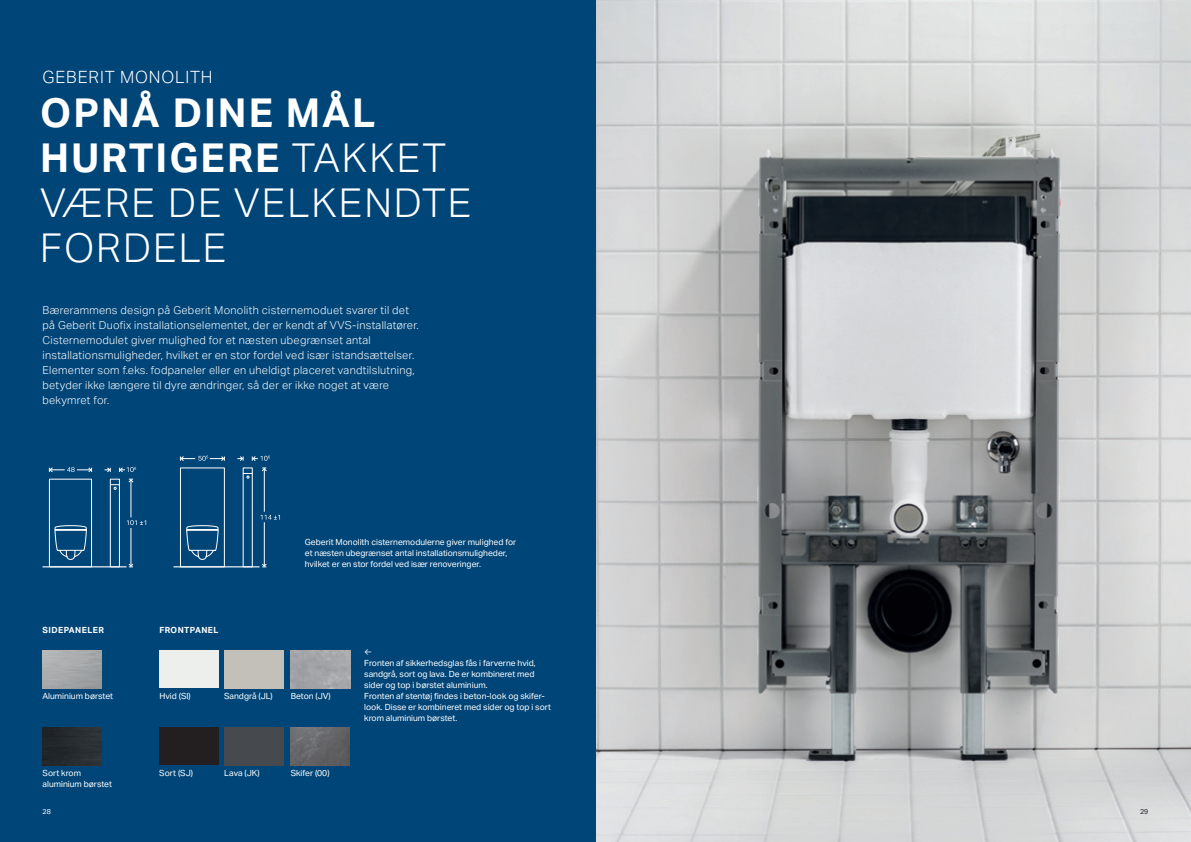
<style>
.page{position:relative;width:1191px;height:842px;background:#fff}
.page>*{position:absolute;margin:0;border:0;box-sizing:border-box;transform-origin:0 0}
.t1{font:300 40px/45px "Aktiv Grotesk Geberit";letter-spacing:.05em;color:#fff}
.t2{font:300 17px "Aktiv Grotesk Geberit";letter-spacing:.05em;color:#fff}
.t3{font:300 11px/15px "Aktiv Grotesk Geberit";letter-spacing:.025em;color:#fff}
.t4{font:8.5px/11px "Aktiv Grotesk Geberit";color:#fff}
.t5{font:700 8.5px "Aktiv Grotesk Geberit";letter-spacing:.05em;color:#fff}
.t6{font:7px "Aktiv Grotesk Geberit";color:#fff}
.t7{font:7px "Aktiv Grotesk Geberit";color:#231f20}
.s1{font-weight:700}
</style>
<div class="page">
<img style="left:595px;top:0;width:596px;height:842px">
<div style="left:0;top:0;width:595px;height:842px;background:#004578"></div>
<img style="left:291px;top:728px;width:59px;height:37px">
<div style="left:224px;top:728px;width:59px;height:37px;background:#464a4e"></div>
<img style="left:43px;top:728px;width:59px;height:37px">
<div style="left:159px;top:650px;width:59px;height:38px;background:#edefed"></div>
<img style="left:43px;top:650px;width:59px;height:38px">
<img style="left:291px;top:650px;width:59px;height:38px">
<div style="left:159px;top:727px;width:59px;height:38px;background:#231f20"></div>
<div style="left:224px;top:650px;width:59px;height:38px;background:#c2c0b9"></div>
<hr style="left:42px;top:566px;width:85px;height:1px;background:#fff">
<svg style="left:49px;top:467px;width:97px;height:101px"></svg>
<hr style="left:173px;top:566px;width:86px;height:1px;background:#fff">
<svg style="left:180px;top:455px;width:100px;height:113px"></svg>
<h2 class="t2" style="left:43px;top:68px;width:172px">GEBERIT MONOLITH</h2>
<h1 class="t1" style="left:40px;top:91px;width:432px"><span class="s1">OPNÅ DINE MÅL<br>HURTIGERE</span> TAKKET<br>VÆRE DE VELKENDTE<br>FORDELE</h1>
<p class="t3" style="left:43px;top:303px;width:378px">Bærerammens design på Geberit Monolith cisternemoduet svarer til det på Geberit Duofix installationselementet, der er kendt af VVS-installatører.<br>Cisternemodulet giver mulighed for et næsten ubegrænset antal installationsmuligheder, hvilket er en stor fordel ved især istandsættelser.<br>Elementer som f.eks. fodpaneler eller en uheldigt placeret vandtilslutning, betyder ikke længere til dyre ændringer, så der er ikke noget at være bekymret for.</p>
<p class="t4" style="left:305px;top:537px;width:213px">Geberit Monolith cisternemodulerne giver mulighed for et næsten ubegrænset antal installationsmuligheder, hvilket er en stor fordel ved især renoveringer.</p>
<p class="t5" style="left:43px;top:625px;width:63px">SIDEPANELER</p>
<p class="t5" style="left:159px;top:625px;width:61px">FRONTPANEL</p>
<p class="t4" style="left:43px;top:691px;width:72px">Aluminium børstet</p>
<p class="t4" style="left:159px;top:691px;width:33px">Hvid (SI)</p>
<p class="t4" style="left:224px;top:691px;width:50px">Sandgrå (JL)</p>
<p class="t4" style="left:291px;top:691px;width:42px">Beton (JV)</p>
<p class="t4" style="left:364px;top:647px;width:188px">←<br>Fronten af sikkerhedsglas fås i farverne hvid, sandgrå, sort og lava. De er kombineret med sider og top i børstet aluminium.<br>Fronten af stentøj findes i beton-look og skifer&shy;look. Disse er kombineret med sider og top i sort krom aluminium børstet.</p>
<p class="t4" style="left:43px;top:768px;width:71px">Sort krom aluminium børstet</p>
<p class="t4" style="left:159px;top:768px;width:35px">Sort (SJ)</p>
<p class="t4" style="left:224px;top:768px;width:37px">Lava (JK)</p>
<p class="t4" style="left:291px;top:768px;width:40px">Skifer (00)</p>
<p class="t6" style="left:43px;top:807px;width:10px">28</p>
<p class="t7" style="left:1140px;top:807px;width:10px">29</p>
</div>
